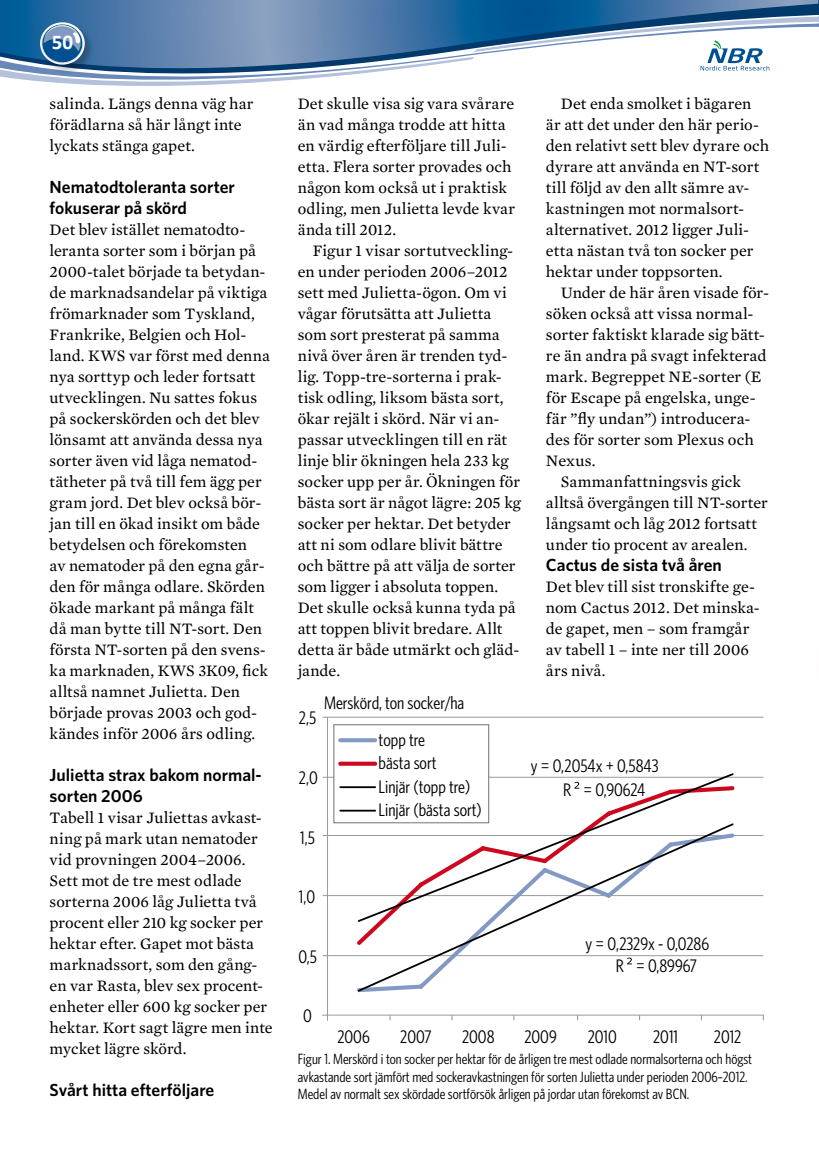
<style>
.page{position:relative;width:819px;height:1166px;background:#fff}
.page>*{position:absolute;margin:0;border:0;box-sizing:border-box;transform-origin:0 0}
.t1{font:700 21px "Calibri";color:#fff}
.t2{font:18.2px/23.4px "Whitney Condensed";color:#000}
.t3{font:600 17.5px/21px "Whitney";color:#000}
.t4{font:16.28px/21px "Mercury Text G2";letter-spacing:.005em;color:#000}
.t5{font:14.88px/17.5px "Whitney Condensed";color:#000}
</style>
<div class="page">
<svg style="left:0;top:0;width:819px;height:86px"></svg>
<hr style="left:322px;top:955px;width:441px;height:1px;background:#989998">
<hr style="left:322px;top:895px;width:441px;height:1px;background:#989998">
<hr style="left:322px;top:835px;width:441px;height:1px;background:#989998">
<hr style="left:322px;top:777px;width:441px;height:1px;background:#989998">
<hr style="left:322px;top:717px;width:441px;height:1px;background:#989998">
<hr style="left:327px;top:717px;width:1px;height:303px;background:#989998">
<hr style="left:322px;top:1014px;width:441px;height:1px;background:#989998">
<svg style="left:356px;top:772px;width:379px;height:221px"></svg>
<svg style="left:627px;top:957px;width:5px;height:7px"></svg>
<svg style="left:574px;top:782px;width:5px;height:6px"></svg>
<div style="left:333px;top:724px;width:156px;height:99px;background:#fff;border:1px solid #707172"></div>
<svg style="left:340px;top:738px;width:35px;height:4px"></svg>
<svg style="left:340px;top:762px;width:35px;height:4px"></svg>
<hr style="left:340px;top:786px;width:35px;height:2px;background:#000">
<hr style="left:340px;top:810px;width:35px;height:1px;background:#000">
<p class="t1" style="left:52px;top:28px;width:23px">50</p>
<p class="t4" style="left:50px;top:92px;width:205px">salinda. Längs denna väg har förädlarna så här långt inte lyckats stänga gapet.</p>
<p class="t3" style="left:50px;top:176px;width:187px">Nematodtoleranta sorter fokuserar på skörd</p>
<p class="t4" style="left:50px;top:218px;width:222px">Det blev istället nematodto&shy;leranta sorter som i början på<br>2000-talet började ta betydan&shy;de marknadsandelar på viktiga frömarknader som Tyskland,<br>Frankrike, Belgien och Hol&shy;land. KWS var först med denna nya sorttyp och leder fortsatt utvecklingen. Nu sattes fokus på sockerskörden och det blev lönsamt att använda dessa nya sorter även vid låga nematod&shy;tätheter på två till fem ägg per gram jord. Det blev också bör&shy;jan till en ökad insikt om både betydelsen och förekomsten<br>av nematoder på den egna går&shy;den för många odlare. Skörden ökade markant på många fält då man bytte till NT-sort. Den första NT-sorten på den svens&shy;ka marknaden, KWS 3K09, fick alltså namnet Julietta. Den började provas 2003 och god&shy;kändes inför 2006 års odling.</p>
<p class="t3" style="left:50px;top:764px;width:213px">Julietta strax bakom normal&shy;sorten 2006</p>
<p class="t4" style="left:50px;top:806px;width:225px">Tabell 1 visar Juliettas avkast&shy;ning på mark utan nematoder vid provningen 2004–2006.<br>Sett mot de tre mest odlade sorterna 2006 låg Julietta två procent eller 210 kg socker per hektar efter. Gapet mot bästa marknadssort, som den gång&shy;en var Rasta, blev sex procent&shy;enheter eller 600 kg socker per hektar. Kort sagt lägre men inte mycket lägre skörd.</p>
<p class="t3" style="left:50px;top:1079px;width:166px">Svårt hitta efterföljare</p>
<p class="t4" style="left:298px;top:92px;width:219px">Det skulle visa sig vara svårare än vad många trodde att hitta en värdig efterföljare till Juli&shy;etta. Flera sorter provades och någon kom också ut i praktisk odling, men Julietta levde kvar ända till 2012.</p>
<p class="t4" style="left:298px;top:239px;width:225px;text-indent:15px">Figur 1 visar sortutveckling&shy;en under perioden 2006–2012 sett med Julietta-ögon. Om vi vågar förutsätta att Julietta som sort presterat på samma nivå över åren är trenden tyd&shy;lig. Topp-tre-sorterna i prak&shy;tisk odling, liksom bästa sort, ökar rejält i skörd. När vi an&shy;passar utvecklingen till en rät linje blir ökningen hela 233 kg socker upp per år. Ökningen för bästa sort är något lägre: 205 kg socker per hektar. Det betyder att ni som odlare blivit bättre och bättre på att välja de sorter som ligger i absoluta toppen.<br>Det skulle också kunna tyda på att toppen blivit bredare. Allt detta är både utmärkt och gläd&shy;jande.</p>
<p class="t2" style="left:299px;top:706px;width:19px">2,5</p>
<p class="t2" style="left:324px;top:691px;width:142px">Merskörd, ton socker/ha</p>
<p class="t2" style="left:378px;top:727px;width:48px">topp tre</p>
<p class="t2" style="left:299px;top:765px;width:20px">2,0</p>
<p class="t2" style="left:300px;top:825px;width:16px">1,5</p>
<p class="t2" style="left:378px;top:751px;width:104px">bästa sort<br>Linjär (topp tre)<br>Linjär (bästa sort)</p>
<p class="t4" style="left:546px;top:92px;width:225px;text-indent:15px">Det enda smolket i bägaren är att det under den här perio&shy;den relativt sett blev dyrare och dyrare att använda en NT-sort till följd av den allt sämre av&shy;kastningen mot normalsort&shy;alternativet. 2012 ligger Juli&shy;etta nästan två ton socker per hektar under toppsorten.</p>
<p class="t4" style="left:561px;top:281px;width:210px">Under de här åren visade för-</p>
<p class="t4" style="left:546px;top:302px;width:209px">söken också att vissa normal-</p>
<p class="t4" style="left:546px;top:323px;width:220px">sorter faktiskt klarade sig bätt-</p>
<p class="t4" style="left:546px;top:344px;width:222px">re än andra på svagt infekterad</p>
<p class="t4" style="left:546px;top:365px;width:217px">mark. Begreppet NE-sorter (E</p>
<p class="t4" style="left:546px;top:386px;width:211px">för Escape på engelska, unge-</p>
<p class="t4" style="left:546px;top:407px;width:206px">fär ”fly undan”) introducera-</p>
<p class="t4" style="left:546px;top:428px;width:209px">des för sorter som Plexus och</p>
<p class="t4" style="left:546px;top:449px;width:51px">Nexus.</p>
<p class="t4" style="left:561px;top:470px;width:181px">Sammanfattningsvis gick</p>
<p class="t4" style="left:546px;top:491px;width:223px">alltså övergången till NT-sorter</p>
<p class="t4" style="left:546px;top:512px;width:212px">långsamt och låg 2012 fortsatt</p>
<p class="t4" style="left:546px;top:533px;width:203px">under tio procent av arealen.</p>
<p class="t3" style="left:546px;top:554px;width:177px">Cactus de sista två åren</p>
<p class="t4" style="left:546px;top:575px;width:215px">Det blev till sist tronskifte ge&shy;nom Cactus 2012. Det minska&shy;de gapet, men – som framgår av tabell 1 – inte ner till 2006 års nivå.</p>
<p class="t2" style="left:563px;top:754px;width:97px;text-indent:-32px">y = 0,2054x + 0,5843<br>R = 0,90624</p>
<p class="t2" style="left:299px;top:885px;width:18px">1,0</p>
<p class="t2" style="left:298px;top:944px;width:20px">0,5</p>
<p class="t2" style="left:303px;top:1004px;width:10px">0</p>
<p class="t2" style="left:616px;top:932px;width:95px;line-height:21.9px;text-indent:-30px">y = 0,2329x - 0,0286<br>R = 0,89967</p>
<p class="t2" style="left:337px;top:1024px;width:34px">2006</p>
<p class="t2" style="left:400px;top:1024px;width:33px">2007</p>
<p class="t2" style="left:462px;top:1024px;width:34px">2008</p>
<p class="t2" style="left:524px;top:1024px;width:34px">2009</p>
<p class="t2" style="left:587px;top:1024px;width:31px">2010</p>
<p class="t2" style="left:653px;top:1024px;width:26px">2011</p>
<p class="t2" style="left:713px;top:1024px;width:29px">2012</p>
<p class="t5" style="left:298px;top:1050px;width:456px">Figur 1. Merskörd i ton socker per hektar för de årligen tre mest odlade normalsorterna och högst avkastande sort jämfört med sockeravkastningen för sorten Julietta under perioden 2006–2012.<br>Medel av normalt sex skördade sortförsök årligen på jordar utan förekomst av BCN.</p>
</div>
